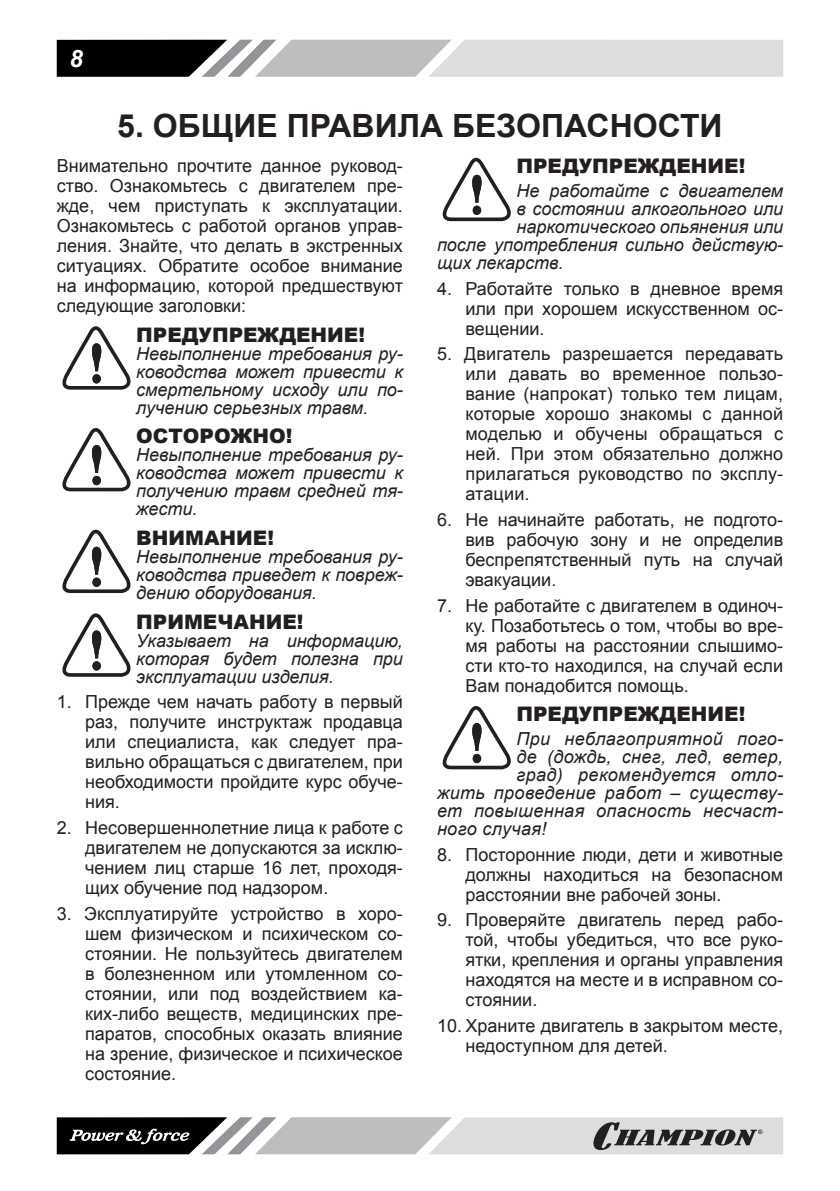
<style>
.page{position:relative;width:840px;height:1191px;background:#fff}
.page>*{position:absolute;margin:0;border:0;box-sizing:border-box;transform-origin:0 0}
.t1{font:700 32px "Arial";color:#231f20}
.t2{font:italic 700 24px "Arial";color:#fff}
.t3{font:900 20px "Arial";color:#231f20}
.t4{font:18px/20px "Arial";color:#231f20;text-align:justify}
.t5{font:italic 18px/18px "Arial";color:#231f20;text-align:justify}
.t6{font:italic 18px "Arial";letter-spacing:.02em;color:#231f20}
</style>
<div class="page">
<svg style="left:57px;top:40px;width:725px;height:37px;background:#a7a8a9"></svg>
<svg style="left:57px;top:1117px;width:725px;height:37px;background:#a1a1a2"></svg>
<svg style="left:62px;top:326px;width:69px;height:64px"></svg>
<svg style="left:62px;top:428px;width:69px;height:63px"></svg>
<svg style="left:62px;top:529px;width:69px;height:64px"></svg>
<svg style="left:62px;top:613px;width:69px;height:64px"></svg>
<svg style="left:442px;top:158px;width:69px;height:63px"></svg>
<svg style="left:442px;top:706px;width:69px;height:63px"></svg>
<h2 class="t2" style="left:70px;top:44px;width:15px">8</h2>
<h1 class="t1" style="left:117px;top:104px;width:606px">5. ОБЩИЕ ПРАВИЛА БЕЗОПАСНОСТИ</h1>
<p class="t4" style="left:57px;top:156px;width:347px">Внимательно прочтите данное руковод&shy;ство. Ознакомьтесь с двигателем пре&shy;жде, чем приступать к эксплуатации.<br>Ознакомьтесь с работой органов управ&shy;ления. Знайте, что делать в экстренных ситуациях. Обратите особое внимание на информацию, которой предшествуют следующие заголовки:</p>
<p class="t3" style="left:136px;top:320px;width:230px">ПРЕДУПРЕЖДЕНИЕ!</p>
<p class="t5" style="left:136px;top:344px;width:268px">Невыполнение требования ру&shy;ководства может привести к смертельному исходу или по&shy;лучению серьезных травм.</p>
<p class="t3" style="left:136px;top:422px;width:158px">ОСТОРОЖНО!</p>
<p class="t5" style="left:136px;top:446px;width:268px">Невыполнение требования ру&shy;ководства может привести к получению травм средней тя&shy;жести.</p>
<p class="t3" style="left:136px;top:523px;width:139px">ВНИМАНИЕ!</p>
<p class="t5" style="left:136px;top:548px;width:268px">Невыполнение требования ру&shy;ководства приведет к повреж&shy;дению оборудования.</p>
<p class="t3" style="left:136px;top:607px;width:169px">ПРИМЕЧАНИЕ!</p>
<p class="t5" style="left:136px;top:631px;width:268px">Указывает на информацию, которая будет полезна при эксплуатации изделия.</p>
<p class="t4" style="left:85px;top:692px;width:319px;text-indent:-28px">1. Прежде чем начать работу в первый раз, получите инструктаж продавца или специалиста, как следует пра&shy;вильно обращаться с двигателем, при необходимости пройдите курс обуче&shy;ния.</p>
<p class="t4" style="left:85px;top:818px;width:319px;text-indent:-28px">2. Несовершеннолетние лица к работе с двигателем не допускаются за исклю&shy;чением лиц старше 16 лет, проходя&shy;щих обучение под надзором.</p>
<p class="t4" style="left:85px;top:903px;width:319px;text-indent:-28px">3. Эксплуатируйте устройство в хоро&shy;шем физическом и психическом со&shy;стоянии. Не пользуйтесь двигателем в болезненном или утомленном со&shy;стоянии, или под воздействием ка&shy;ких-либо веществ, медицинских пре&shy;паратов, способных оказать влияние на зрение, физическое и психическое состояние.</p>
<p class="t3" style="left:516px;top:151px;width:230px">ПРЕДУПРЕЖДЕНИЕ!</p>
<p class="t5" style="left:516px;top:182px;width:268px">Не работайте с двигателем</p>
<p class="t5" style="left:516px;top:200px;width:268px">в состоянии алкогольного или</p>
<p class="t5" style="left:516px;top:218px;width:268px">наркотического опьянения или</p>
<p class="t5" style="left:437px;top:236px;width:347px">после употребления сильно действую-</p>
<p class="t5" style="left:437px;top:254px;width:128px">щих лекарств.</p>
<p class="t4" style="left:465px;top:278px;width:319px;text-indent:-28px">4. Работайте только в дневное время или при хорошем искусственном ос&shy;вещении.</p>
<p class="t4" style="left:465px;top:344px;width:319px;text-indent:-28px">5. Двигатель разрешается передавать или давать во временное пользо&shy;вание (напрокат) только тем лицам, которые хорошо знакомы с данной моделью и обучены обращаться с ней. При этом обязательно должно прилагаться руководство по эксплу&shy;атации.</p>
<p class="t4" style="left:465px;top:510px;width:319px;text-indent:-28px">6. Не начинайте работать, не подгото&shy;вив рабочую зону и не определив беспрепятственный путь на случай эвакуации.</p>
<p class="t4" style="left:465px;top:595px;width:319px;text-indent:-28px">7. Не работайте с двигателем в одиноч&shy;ку. Позаботьтесь о том, чтобы во вре&shy;мя работы на расстоянии слышимо&shy;сти кто-то находился, на случай если Вам понадобится помощь.</p>
<p class="t3" style="left:516px;top:699px;width:230px">ПРЕДУПРЕЖДЕНИЕ!</p>
<p class="t6" style="left:516px;top:727px;width:268px">При неблагоприятной пого-</p>
<p class="t6" style="left:516px;top:745px;width:268px">де (дождь, снег, лед, ветер,</p>
<p class="t6" style="left:516px;top:763px;width:268px">град) рекомендуется отло-</p>
<p class="t6" style="left:437px;top:781px;width:347px">жить проведение работ – существу-</p>
<p class="t6" style="left:437px;top:799px;width:347px">ет повышенная опасность несчаст-</p>
<p class="t6" style="left:437px;top:817px;width:111px">ного случая!</p>
<p class="t4" style="left:465px;top:844px;width:319px;text-indent:-28px">8. Посторонние люди, дети и животные должны находиться на безопасном расстоянии вне рабочей зоны.</p>
<p class="t4" style="left:465px;top:910px;width:319px;text-indent:-28px">9. Проверяйте двигатель перед рабо&shy;той, чтобы убедиться, что все руко&shy;ятки, крепления и органы управления находятся на месте и в исправном со&shy;стоянии.</p>
<p class="t4" style="left:465px;top:1016px;width:319px;text-indent:-28px">10. Храните двигатель в закрытом месте, недоступном для детей.</p>
</div>
